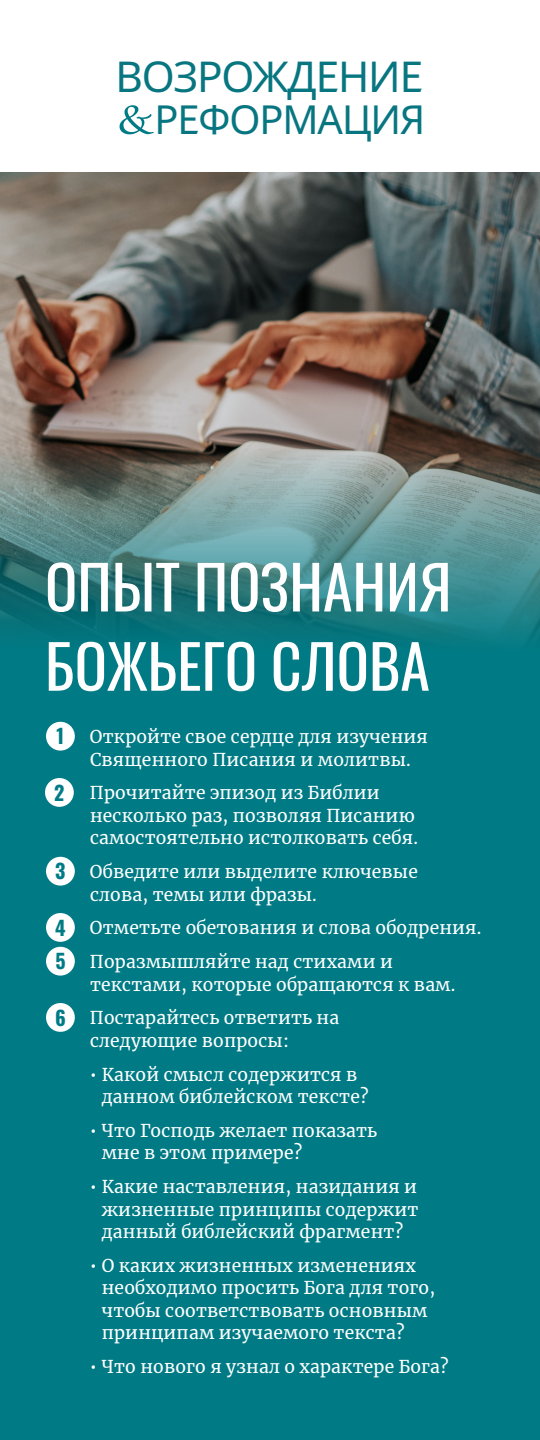
<style>
.page{position:relative;width:540px;height:1440px;background:#007b85}
.page>*{position:absolute;margin:0;border:0;box-sizing:border-box;transform-origin:0 0}
.t1{font:60px/79.2px "Oswald";color:#fff}
.Body{font:42.5px "Advent Sans Logo";letter-spacing:-.01em;color:#077680}
.Body-2{font:40px "Advent Sans Logo";letter-spacing:-.01em;color:#077680}
.Body-3{font:20px "Oswald";color:#007b85}
.Body-4{font:17.5px/22.5px "Merriweather";letter-spacing:.01em;color:#fff}
</style>
<div class="page">
<img style="left:0;top:172px;width:540px;height:469px">
<div style="left:46px;top:722px;width:29px;height:29px;background:#fff;border-radius:50%"></div>
<div style="left:45px;top:778px;width:29px;height:29px;background:#fff;border-radius:50%"></div>
<div style="left:46px;top:857px;width:29px;height:29px;background:#fff;border-radius:50%"></div>
<div style="left:46px;top:913px;width:29px;height:29px;background:#fff;border-radius:50%"></div>
<div style="left:46px;top:947px;width:29px;height:29px;background:#fff;border-radius:50%"></div>
<div style="left:46px;top:1003px;width:29px;height:29px;background:#fff;border-radius:50%"></div>
<div style="left:0;top:0;width:540px;height:172px;background:#fff"></div>
<svg style="left:120px;top:105px;width:34px;height:29px"></svg>
<p class="Body" style="left:116px;top:47px;width:308px">ВОЗРОЖДЕНИЕ</p>
<p class="Body-2" style="left:155px;top:91px;width:272px">РЕФОРМАЦИЯ</p>
<p class="t1" style="left:45px;top:542px;width:408px">ОПЫТ ПОЗНАНИЯ<br>БОЖЬЕГО СЛОВА</p>
<p class="Body-3" style="left:57px;top:718px;width:9px">1</p>
<p class="Body-4" style="left:90px;top:725px;width:339px">Откройте свое сердце для изучения<br>Священного Писания и молитвы.</p>
<p class="Body-3" style="left:54px;top:775px;width:12px">2</p>
<p class="Body-4" style="left:90px;top:781px;width:329px">Прочитайте эпизод из Библии несколько раз, позволяя Писанию самостоятельно истолковать себя.</p>
<p class="Body-3" style="left:55px;top:853px;width:12px">3</p>
<p class="Body-4" style="left:90px;top:860px;width:329px">Обведите или выделите ключевые слова, темы или фразы.</p>
<p class="Body-3" style="left:55px;top:910px;width:12px">4</p>
<p class="Body-4" style="left:90px;top:916px;width:393px">Отметьте обетования и слова ободрения.</p>
<p class="Body-3" style="left:55px;top:943px;width:12px">5</p>
<p class="Body-4" style="left:90px;top:950px;width:367px">Поразмышляйте над стихами и текстами, которые обращаются к вам.</p>
<p class="Body-3" style="left:55px;top:1000px;width:12px">6</p>
<p class="Body-4" style="left:90px;top:1006px;width:251px">Постарайтесь ответить на следующие вопросы:</p>
<p class="Body-4" style="left:102px;top:1062px;width:268px;text-indent:-12px">• Какой смысл содержится в данном библейском тексте?</p>
<p class="Body-4" style="left:102px;top:1119px;width:277px;text-indent:-12px">• Что Господь желает показать мне в этом примере?</p>
<p class="Body-4" style="left:102px;top:1175px;width:318px;text-align:justify;text-indent:-12px">• Какие наставления, назидания и жизненные принципы содержит данный библейский фрагмент?</p>
<p class="Body-4" style="left:102px;top:1254px;width:335px;text-indent:-12px">• О каких жизненных изменениях необходимо просить Бога для того, чтобы соответствовать основным принципам изучаемого текста?</p>
<p class="Body-4" style="left:90px;top:1355px;width:360px">• Что нового я узнал о характере Бога?</p>
</div>
